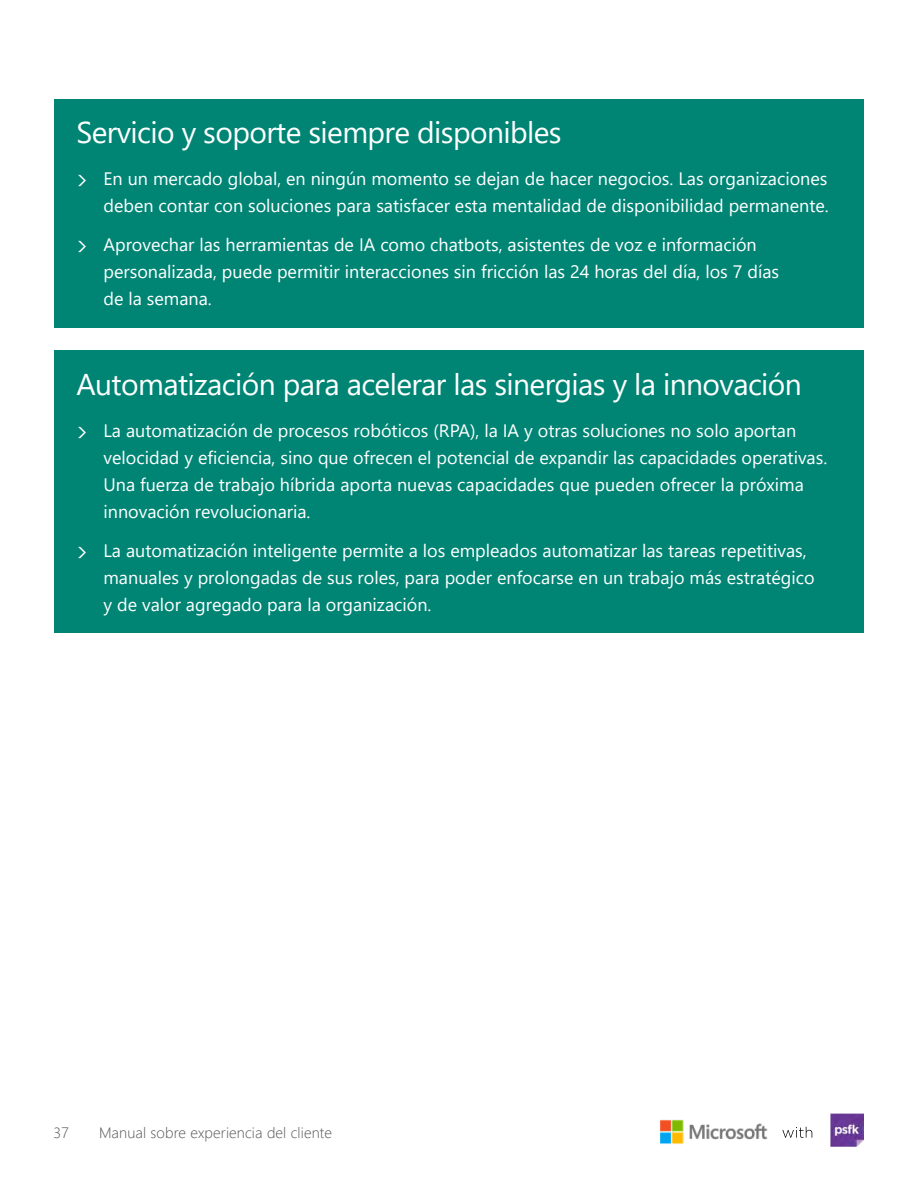
<style>
.page{position:relative;width:918px;height:1188px;background:#fff}
.page>*{position:absolute;margin:0;border:0;box-sizing:border-box;transform-origin:0 0}
.H3{font:30px "Segoe UI";letter-spacing:-.02em;color:#fff}
.Bullets_White__Keys{font:18px/27px "Segoe UI";color:#fff}
.t1{font:300 15px "Segoe UI";letter-spacing:.01em;color:#505050}
</style>
<div class="page">
<div style="left:54px;top:350px;width:810px;height:283px;background:#008575"></div>
<div style="left:54px;top:99px;width:810px;height:229px;background:#008575"></div>
<img style="left:660px;top:1120px;width:108px;height:24px">
<img style="left:830px;top:1113px;width:33px;height:33px">
<svg style="left:782px;top:1127px;width:30px;height:11px"></svg>
<h2 class="H3" style="left:76px;top:104px;width:487px">Servicio y soporte siempre disponibles</h2>
<p class="Bullets_White__Keys" style="left:104px;top:164px;width:727px">En un mercado global, en ningún momento se dejan de hacer negocios. Las organizaciones deben contar con soluciones para satisfacer esta mentalidad de disponibilidad permanente.</p>
<p class="Bullets_White__Keys" style="left:104px;top:230px;width:677px">Aprovechar las herramientas de IA como chatbots, asistentes de voz e información personalizada, puede permitir interacciones sin fricción las 24 horas del día, los 7 días de la semana.</p>
<h2 class="H3" style="left:76px;top:356px;width:727px">Automatización para acelerar las sinergias y la innovación</h2>
<p class="Bullets_White__Keys" style="left:104px;top:415px;width:725px">La automatización de procesos robóticos (RPA), la IA y otras soluciones no solo aportan velocidad y eficiencia, sino que ofrecen el potencial de expandir las capacidades operativas.<br>Una fuerza de trabajo híbrida aporta nuevas capacidades que pueden ofrecer la próxima innovación revolucionaria.</p>
<p class="Bullets_White__Keys" style="left:104px;top:535px;width:713px">La automatización inteligente permite a los empleados automatizar las tareas repetitivas, manuales y prolongadas de sus roles, para poder enfocarse en un trabajo más estratégico y de valor agregado para la organización.</p>
<p class="t1" style="left:54px;top:1118px;width:17px">37</p>
<p class="t1" style="left:99px;top:1118px;width:235px">Manual sobre experiencia del cliente</p>
</div>
